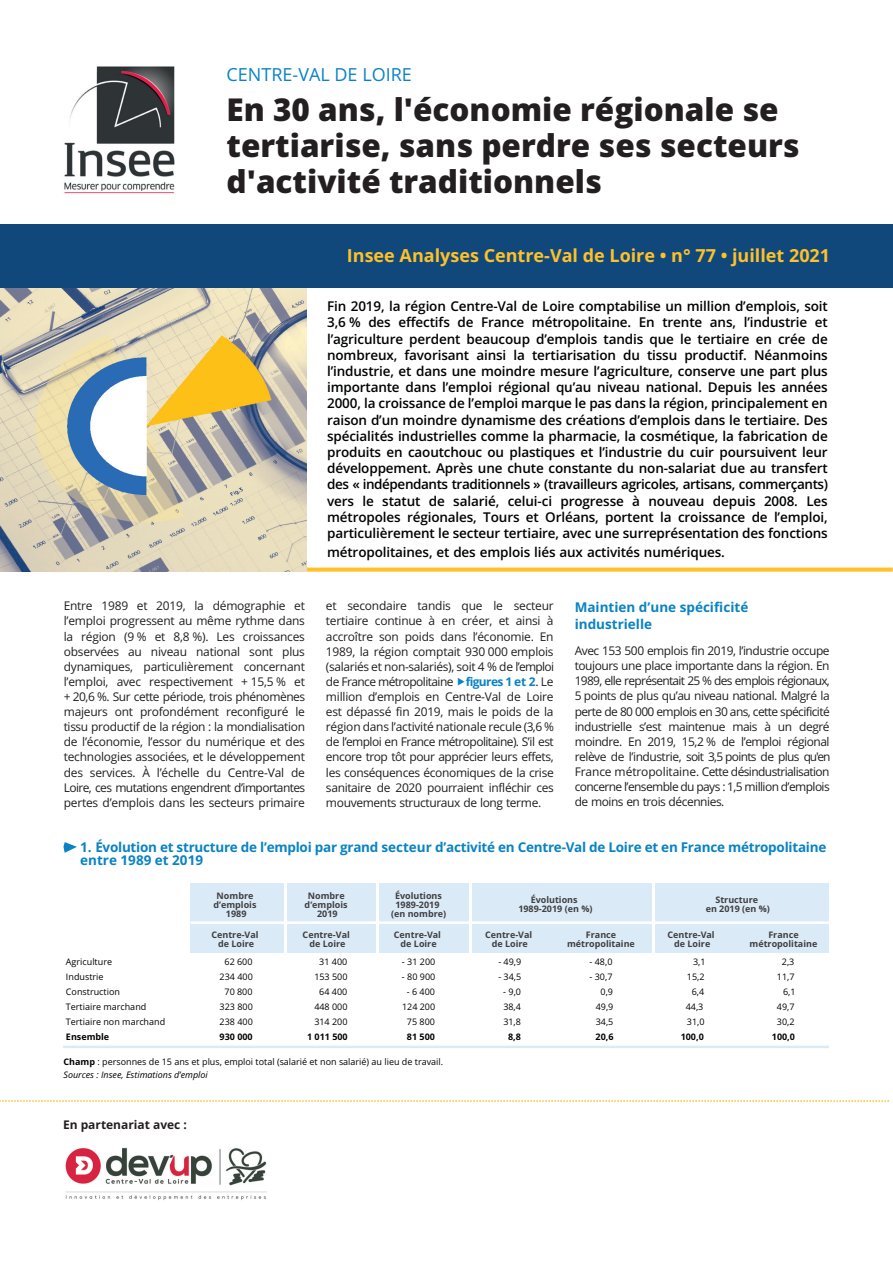
<style>
.page{position:relative;width:893px;height:1263px;background:#fff}
.page>*{position:absolute;margin:0;border:0;box-sizing:border-box;transform-origin:0 0}
.t1{font:800 31.5px/35.7px "Open Sans";color:#231f20}
.t2{font:700 18px "Open Sans";color:#fec128}
.t3{font:18px "Open Sans";color:#0983c4}
.t4{font:600 13.5px/16.2px "Open Sans";letter-spacing:-.01em;color:#010202;text-align:justify}
.t5{font:700 13.5px/17.1px "Open Sans";letter-spacing:-.015em;color:#0983c4}
.t6{font:12px/15.1px "Open Sans";letter-spacing:-.03em;color:#231f20;text-align:justify}
.t7{font:700 12px "Open Sans";color:#231f20}
.t8{font:9px/13.2px "Open Sans";color:#010202}
.t9{font:700 9px/9px "Open Sans";color:#3e3e3f;text-align:center}
.t10{font:700 9px "Open Sans";color:#010202}
.s1{font-weight:700;color:#0983c4}
.s2{font-weight:700}
.s3{font-style:italic}
</style>
<div class="page">
<svg style="left:307px;top:568px;width:586px;height:4px;background:#fec63a"></svg>
<img style="left:1px;top:288px;width:305px;height:284px">
<img style="left:64px;top:66px;width:111px;height:128px">
<img style="left:65px;top:1147px;width:202px;height:53px">
<svg style="left:63px;top:842px;width:14px;height:11px"></svg>
<svg style="left:0;top:1100px;width:889px;height:2px"></svg>
<div style="left:191px;top:883px;width:638px;height:40px;background:#dbeaf7"></div>
<div style="left:191px;top:923px;width:638px;height:30px;background:#dbeaf7"></div>
<hr style="left:191px;top:921px;width:638px;height:3px;background:#fff">
<hr style="left:63px;top:1046px;width:766px;height:2px;background:#dbeaf7">
<hr style="left:284px;top:877px;width:3px;height:160px;background:#fff">
<hr style="left:376px;top:878px;width:3px;height:160px;background:#fff">
<hr style="left:469px;top:878px;width:3px;height:160px;background:#fff">
<hr style="left:652px;top:878px;width:3px;height:164px;background:#fff">
<div style="left:0;top:224px;width:893px;height:64px;background:#11487b"></div>
<h2 class="t3" style="left:227px;top:67px;width:187px">CENTRE-VAL DE LOIRE</h2>
<h1 class="t1" style="left:227px;top:95px;width:575px">En 30 ans, l'économie régionale se tertiarise, sans perdre ses secteurs d'activité traditionnels</h1>
<h2 class="t2" style="left:347px;top:248px;width:485px">Insee Analyses Centre-Val de Loire • n° 77 • juillet 2021</h2>
<p class="t4" style="left:327px;top:300px;width:502px">Fin 2019, la région Centre-Val de Loire comptabilise un million d’emplois, soit 3,6 % des effectifs de France métropolitaine. En trente ans, l’industrie et l’agriculture perdent beaucoup d’emplois tandis que le tertiaire en crée de nombreux, favorisant ainsi la tertiarisation du tissu productif. Néanmoins l’industrie, et dans une moindre mesure l’agriculture, conserve une part plus importante dans l’emploi régional qu’au niveau national. Depuis les années 2000, la croissance de l’emploi marque le pas dans la région, principalement en raison d’un moindre dynamisme des créations d’emplois dans le tertiaire. Des spécialités industrielles comme la pharmacie, la cosmétique, la fabrication de produits en caoutchouc ou plastiques et l’industrie du cuir poursuivent leur développement. Après une chute constante du non-salariat due au transfert des « indépendants traditionnels » (travailleurs agricoles, artisans, commerçants) vers le statut de salarié, celui-ci progresse à nouveau depuis 2008. Les métropoles régionales, Tours et Orléans, portent la croissance de l’emploi, particulièrement le secteur tertiaire, avec une surreprésentation des fonctions</p>
<p class="t4" style="left:327px;top:546px;width:399px">métropolitaines, et des emplois liés aux activités numériques.</p>
<p class="t6" style="left:64px;top:600px;width:243px">Entre 1989 et 2019, la démographie et l’emploi progressent au même rythme dans la région (9 % et 8,8 %). Les croissances observées au niveau national sont plus dynamiques, particulièrement concernant l’emploi, avec respectivement + 15,5 % et + 20,6 %. Sur cette période, trois phénomènes majeurs ont profondément reconfiguré le tissu productif de la région : la mondialisation de l’économie, l’essor du numérique et des technologies associées, et le développement des services. À l’échelle du Centre-Val de Loire, ces mutations engendrent d’importantes pertes d’emplois dans les secteurs primaire</p>
<p class="t6" style="left:326px;top:600px;width:230px">et secondaire tandis que le secteur tertiaire continue à en créer, et ainsi à accroître son poids dans l’économie. En 1989, la région comptait 930 000 emplois (salariés et non-salariés), soit 4 % de l’emploi de France métropolitaine <span class="s1">figures 1 et 2</span>. Le million d’emplois en Centre-Val de Loire est dépassé fin 2019, mais le poids de la région dans l’activité nationale recule (3,6 % de l’emploi en France métropolitaine). S’il est encore trop tôt pour apprécier leurs effets, les conséquences économiques de la crise sanitaire de 2020 pourraient infléchir ces mouvements structuraux de long terme.</p>
<p class="t5" style="left:575px;top:600px;width:175px">Maintien d’une spécificité industrielle</p>
<p class="t6" style="left:575px;top:644px;width:257px">Avec 153 500 emplois fin 2019, l’industrie occupe toujours une place importante dans la région. En 1989, elle représentait 25 % des emplois régionaux, 5 points de plus qu’au niveau national. Malgré la perte de 80 000 emplois en 30 ans, cette spécificité industrielle s’est maintenue mais à un degré moindre. En 2019, 15,2 % de l’emploi régional relève de l’industrie, soit 3,5 points de plus qu'en France métropolitaine. Cette désindustrialisation concerne l’ensemble du pays : 1,5 million d’emplois de moins en trois décennies.</p>
<p class="t5" style="left:80px;top:842px;width:748px;line-height:12.8px">1. Évolution et structure de l’emploi par grand secteur d’activité en Centre-Val de Loire et en France métropolitaine entre 1989 et 2019</p>
<p class="t9" style="left:213px;top:892px;width:45px">Nombre d’emplois<br>1989</p>
<p class="t9" style="left:305px;top:892px;width:45px">Nombre d’emplois<br>2019</p>
<p class="t9" style="left:391px;top:892px;width:57px">Évolutions<br>1989-2019 (en nombre)</p>
<p class="t9" style="left:518px;top:896px;width:76px">Évolutions<br>1989-2019 (en %)</p>
<p class="t9" style="left:706px;top:896px;width:66px">Structure<br>en 2019 (en %)</p>
<p class="t9" style="left:211px;top:931px;width:49px">Centre-Val de Loire</p>
<p class="t9" style="left:303px;top:931px;width:49px">Centre-Val de Loire</p>
<p class="t9" style="left:394px;top:931px;width:49px">Centre-Val de Loire</p>
<p class="t9" style="left:485px;top:931px;width:49px">Centre-Val de Loire</p>
<p class="t9" style="left:567px;top:931px;width:69px">France métropolitaine</p>
<p class="t9" style="left:667px;top:931px;width:49px">Centre-Val de Loire</p>
<p class="t9" style="left:749px;top:931px;width:69px">France métropolitaine</p>
<p class="t8" style="left:66px;top:956px;width:48px">Agriculture</p>
<p class="t8" style="left:224px;top:956px;width:30px">62 600</p>
<p class="t8" style="left:319px;top:956px;width:30px">31 400</p>
<p class="t8" style="left:402px;top:956px;width:35px">- 31 200</p>
<p class="t8" style="left:498px;top:956px;width:24px">- 49,9</p>
<p class="t8" style="left:589px;top:956px;width:24px">- 48,0</p>
<p class="t8" style="left:693px;top:956px;width:14px">3,1</p>
<p class="t8" style="left:782px;top:956px;width:14px">2,3</p>
<p class="t8" style="left:66px;top:971px;width:39px">Industrie</p>
<p class="t8" style="left:220px;top:971px;width:35px">234 400</p>
<p class="t8" style="left:314px;top:971px;width:35px">153 500</p>
<p class="t8" style="left:402px;top:971px;width:35px">- 80 900</p>
<p class="t8" style="left:498px;top:971px;width:24px">- 34,5</p>
<p class="t8" style="left:589px;top:971px;width:24px">- 30,7</p>
<p class="t8" style="left:687px;top:971px;width:19px">15,2</p>
<p class="t8" style="left:777px;top:971px;width:19px">11,7</p>
<p class="t8" style="left:66px;top:986px;width:56px">Construction</p>
<p class="t8" style="left:224px;top:986px;width:30px">70 800</p>
<p class="t8" style="left:319px;top:986px;width:30px">64 400</p>
<p class="t8" style="left:407px;top:986px;width:30px">- 6 400</p>
<p class="t8" style="left:503px;top:986px;width:19px">- 9,0</p>
<p class="t8" style="left:601px;top:986px;width:14px">0,9</p>
<p class="t8" style="left:692px;top:986px;width:14px">6,4</p>
<p class="t8" style="left:783px;top:986px;width:14px">6,1</p>
<p class="t8" style="left:66px;top:1001px;width:82px">Tertiaire marchand</p>
<p class="t8" style="left:220px;top:1001px;width:35px">323 800</p>
<p class="t8" style="left:314px;top:1001px;width:35px">448 000</p>
<p class="t8" style="left:402px;top:1001px;width:35px">124 200</p>
<p class="t8" style="left:503px;top:1001px;width:19px">38,4</p>
<p class="t8" style="left:596px;top:1001px;width:19px">49,9</p>
<p class="t8" style="left:686px;top:1001px;width:19px">44,3</p>
<p class="t8" style="left:777px;top:1001px;width:19px">49,7</p>
<p class="t8" style="left:66px;top:1016px;width:101px">Tertiaire non marchand</p>
<p class="t8" style="left:220px;top:1016px;width:35px">238 400</p>
<p class="t8" style="left:314px;top:1016px;width:35px">314 200</p>
<p class="t8" style="left:407px;top:1016px;width:30px">75 800</p>
<p class="t8" style="left:503px;top:1016px;width:19px">31,8</p>
<p class="t8" style="left:596px;top:1016px;width:19px">34,5</p>
<p class="t8" style="left:687px;top:1016px;width:19px">31,0</p>
<p class="t8" style="left:777px;top:1016px;width:19px">30,2</p>
<p class="t10" style="left:66px;top:1033px;width:45px">Ensemble</p>
<p class="t10" style="left:220px;top:1033px;width:35px">930 000</p>
<p class="t10" style="left:307px;top:1033px;width:42px">1 011 500</p>
<p class="t10" style="left:407px;top:1033px;width:30px">81 500</p>
<p class="t10" style="left:508px;top:1033px;width:14px">8,8</p>
<p class="t10" style="left:595px;top:1033px;width:20px">20,6</p>
<p class="t10" style="left:681px;top:1033px;width:25px">100,0</p>
<p class="t10" style="left:772px;top:1033px;width:25px">100,0</p>
<p class="t8" style="left:64px;top:1056px;width:381px"><span class="s2">Champ</span> : personnes de 15 ans et plus, emploi total (salarié et non salarié) au lieu de travail.<br><span class="s3">Sources : Insee, Estimations d’emploi</span></p>
<p class="t7" style="left:63px;top:1119px;width:126px">En partenariat avec :</p>
</div>
